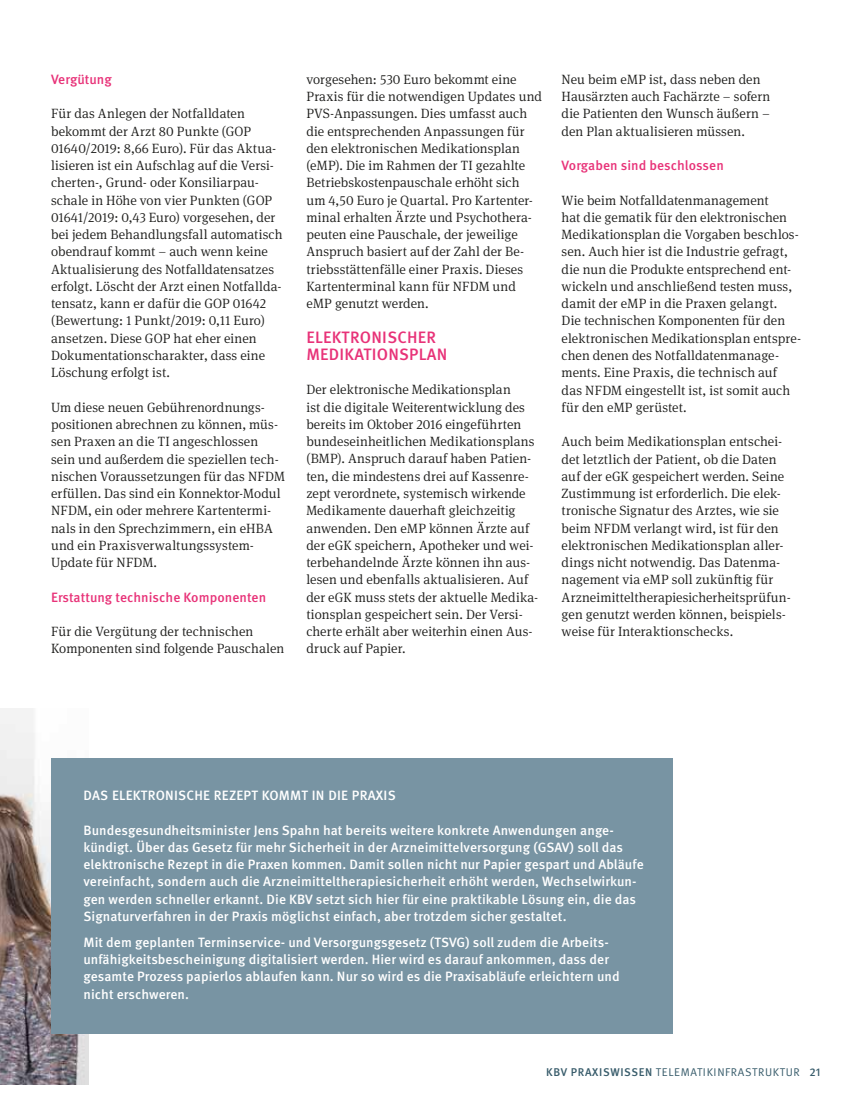
<style>
.page{position:relative;width:851px;height:1106px;background:#fff}
.page>*{position:absolute;margin:0;border:0;box-sizing:border-box;transform-origin:0 0}
.t1{font:500 16.5px/17.2px "Meta Pro";letter-spacing:.015em;color:#e83278}
.t2{font:300 13.5px/17.2px "Meta Serif OT";letter-spacing:.005em;color:#1d1d1b}
.t3{font:500 13.5px/17.2px "Meta Pro";letter-spacing:.005em;color:#fff}
.t4{font:500 13.5px "Meta Pro";letter-spacing:.005em;color:#e83278}
.t5{font:11.25px "Meta Pro Norm";letter-spacing:.06em;color:#385c6b}
.s1{font-family:"Meta Pro";font-weight:500}
</style>
<div class="page">
<img style="left:0;top:708px;width:89px;height:376px">
<div style="left:51px;top:758px;width:621px;height:275px;background:#7894a3"></div>
<p class="t4" style="left:51px;top:69px;width:62px">Vergütung</p>
<p class="t2" style="left:51px;top:105px;width:233px">Für das Anlegen der Notfalldaten bekommt der Arzt 80 Punkte (GOP 01640/2019: 8,66 Euro). Für das Aktua&shy;lisieren ist ein Aufschlag auf die Versi&shy;cherten-, Grund- oder Konsiliarpau&shy;schale in Höhe von vier Punkten (GOP 01641/2019: 0,43 Euro) vorgesehen, der bei jedem Behandlungsfall automatisch obendrauf kommt – auch wenn keine Aktualisierung des Notfalldatensatzes erfolgt. Löscht der Arzt einen Notfallda&shy;tensatz, kann er dafür die GOP 01642 (Bewertung: 1 Punkt/2019: 0,11 Euro) ansetzen. Diese GOP hat eher einen Dokumentationscharakter, dass eine Löschung erfolgt ist.</p>
<p class="t2" style="left:51px;top:398px;width:235px">Um diese neuen Gebührenordnungs&shy;positionen abrechnen zu können, müs&shy;sen Praxen an die TI angeschlossen sein und außerdem die speziellen tech&shy;nischen Voraussetzungen für das NFDM erfüllen. Das sind ein Konnektor-Modul NFDM, ein oder mehrere Kartentermi&shy;nals in den Sprechzimmern, ein eHBA und ein Praxisverwaltungssystem-Update für NFDM.</p>
<p class="t4" style="left:51px;top:586px;width:217px">Erstattung technische Komponenten</p>
<p class="t2" style="left:51px;top:623px;width:235px">Für die Vergütung der technischen<br>Komponenten sind folgende Pauschalen</p>
<p class="t2" style="left:306px;top:71px;width:237px">vorgesehen: 530 Euro bekommt eine Praxis für die notwendigen Updates und PVS-Anpassungen. Dies umfasst auch die entsprechenden Anpassungen für den elektronischen Medikationsplan (eMP). Die im Rahmen der TI gezahlte Betriebskostenpauschale erhöht sich um 4,50 Euro je Quartal. Pro Kartenter&shy;minal erhalten Ärzte und Psychothera&shy;peuten eine Pauschale, der jeweilige Anspruch basiert auf der Zahl der Be&shy;triebsstättenfälle einer Praxis. Dieses Kartenterminal kann für NFDM und eMP genutzt werden.</p>
<p class="t1" style="left:306px;top:327px;width:142px">ELEKTRONISCHER<br>MEDIKATIONSPLAN</p>
<p class="t2" style="left:306px;top:381px;width:233px">Der elektronische Medikationsplan<br>ist die digitale Weiterentwicklung des bereits im Oktober 2016 eingeführten bundeseinheitlichen Medikationsplans (BMP). Anspruch darauf haben Patien&shy;ten, die mindestens drei auf Kassenre&shy;zept verordnete, systemisch wirkende Medikamente dauerhaft gleichzeitig anwenden. Den eMP können Ärzte auf der eGK speichern, Apotheker und wei&shy;terbehandelnde Ärzte können ihn aus&shy;lesen und ebenfalls aktualisieren. Auf der eGK muss stets der aktuelle Medika&shy;tionsplan gespeichert sein. Der Versi&shy;cherte erhält aber weiterhin einen Aus&shy;druck auf Papier.</p>
<p class="t2" style="left:561px;top:70px;width:210px">Neu beim eMP ist, dass neben den<br>Hausärzten auch Fachärzte – sofern die Patienten den Wunsch äußern – den Plan aktualisieren müssen.</p>
<p class="t4" style="left:561px;top:155px;width:164px">Vorgaben sind beschlossen</p>
<p class="t2" style="left:561px;top:191px;width:241px">Wie beim Notfalldatenmanagement<br>hat die gematik für den elektronischen Medikationsplan die Vorgaben beschlos&shy;sen. Auch hier ist die Industrie gefragt, die nun die Produkte entsprechend ent&shy;wickeln und anschließend testen muss, damit der eMP in die Praxen gelangt.<br>Die technischen Komponenten für den elektronischen Medikationsplan entspre&shy;chen denen des Notfalldatenmanage&shy;ments. Eine Praxis, die technisch auf<br>das NFDM eingestellt ist, ist somit auch für den eMP gerüstet.</p>
<p class="t2" style="left:561px;top:433px;width:231px">Auch beim Medikationsplan entschei&shy;det letztlich der Patient, ob die Daten auf der eGK gespeichert werden. Seine Zustimmung ist erforderlich. Die elek&shy;tronische Signatur des Arztes, wie sie beim NFDM verlangt wird, ist für den elektronischen Medikationsplan aller&shy;dings nicht notwendig. Das Datenma&shy;nagement via eMP soll zukünftig für Arzneimitteltherapiesicherheitsprüfun&shy;gen genutzt werden können, beispiels&shy;weise für Interaktionschecks.</p>
<p class="t3" style="left:84px;top:786px;width:313px">DAS ELEKTRONISCHE REZEPT KOMMT IN DIE PRAXIS</p>
<p class="t3" style="left:83px;top:820px;width:561px">Bundesgesundheitsminister Jens Spahn hat bereits weitere konkrete Anwendungen ange&shy;kündigt. Über das Gesetz für mehr Sicherheit in der Arzneimittelversorgung (GSAV) soll das elektronische Rezept in die Praxen kommen. Damit sollen nicht nur Papier gespart und Abläufe vereinfacht, sondern auch die Arzneimitteltherapiesicherheit erhöht werden, Wechselwirkun&shy;gen werden schneller erkannt. Die KBV setzt sich hier für eine praktikable Lösung ein, die das Signaturverfahren in der Praxis möglichst einfach, aber trotzdem sicher gestaltet.</p>
<p class="t3" style="left:83px;top:932px;width:537px">Mit dem geplanten Terminservice- und Versorgungsgesetz (TSVG) soll zudem die Arbeits&shy;unfähigkeitsbescheinigung digitalisiert werden. Hier wird es darauf ankommen, dass der gesamte Prozess papierlos ablaufen kann. Nur so wird es die Praxisabläufe erleichtern und nicht erschweren.</p>
<p class="t5" style="left:546px;top:1063px;width:275px"><span class="s1">KBV PRAXISWISSEN</span> TELEMATIKINFRASTRUKTUR <span class="s1">21</span></p>
</div>
